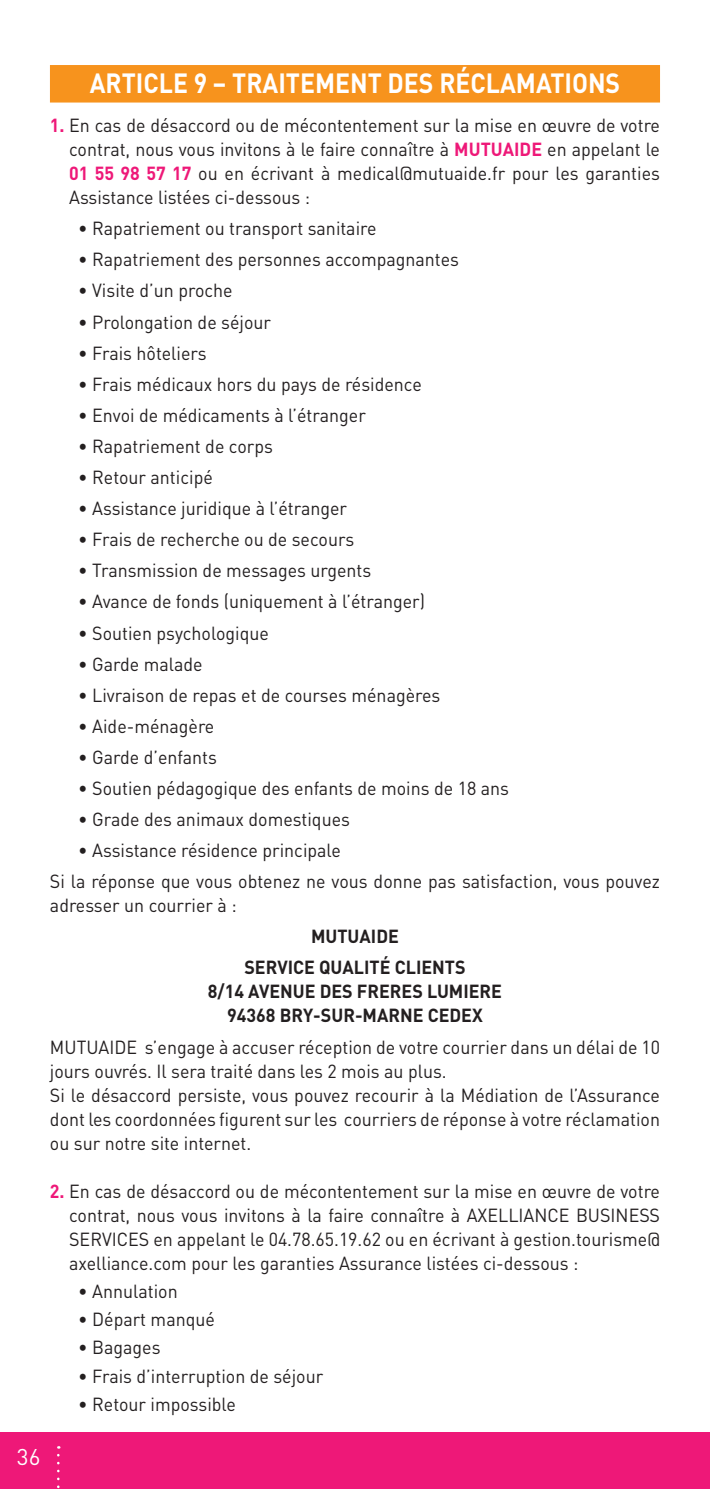
<style>
.page{position:relative;width:710px;height:1489px;background:#fff}
.page>*{position:absolute;margin:0;border:0;box-sizing:border-box;transform-origin:0 0}
.t1{font:700 27.5px "DIN";color:#fff;scale:.9 1}
.t2{font:22.5px "DIN";color:#fff}
.t3{font:18.75px/24px "DIN";color:#231f20;text-align:justify;scale:.95 1}
.t4{font:700 18.75px/31px "DIN";color:#231f20;text-align:center;scale:.95 1}
.s1{font-weight:700;color:#ee1878}
</style>
<div class="page">
<div style="left:50px;top:65px;width:609px;height:38px;background:#f7931d"></div>
<div style="left:0;top:1432px;width:709px;height:57px;background:#ee1878"></div>
<svg style="left:57px;top:1455px;width:2px;height:34px"></svg>
<h1 class="t1" style="left:90px;top:65px;width:590px">ARTICLE 9 – TRAITEMENT DES RÉCLAMATIONS</h1>
<p class="t3" style="left:69px;top:113px;width:623px;text-indent:-19px"><span class="s1">1.</span> En cas de désaccord ou de mécontentement sur la mise en œuvre de votre contrat, nous vous invitons à le faire connaître à <span class="s1">MUTUAIDE</span> en appelant le <span class="s1">01 55 98 57 17</span> ou en écrivant à medical@mutuaide.fr pour les garanties Assistance listées ci-dessous :</p>
<p class="t3" style="left:78px;top:216px;width:315px">• Rapatriement ou transport sanitaire</p>
<p class="t3" style="left:78px;top:247px;width:402px">• Rapatriement des personnes accompagnantes</p>
<p class="t3" style="left:78px;top:278px;width:164px">• Visite d’un proche</p>
<p class="t3" style="left:78px;top:309px;width:204px">• Prolongation de séjour</p>
<p class="t3" style="left:78px;top:341px;width:136px">• Frais hôteliers</p>
<p class="t3" style="left:78px;top:372px;width:363px">• Frais médicaux hors du pays de résidence</p>
<p class="t3" style="left:78px;top:403px;width:304px">• Envoi de médicaments à l’étranger</p>
<p class="t3" style="left:78px;top:434px;width:206px">• Rapatriement de corps</p>
<p class="t3" style="left:78px;top:465px;width:143px">• Retour anticipé</p>
<p class="t3" style="left:78px;top:496px;width:284px">• Assistance juridique à l’étranger</p>
<p class="t3" style="left:78px;top:527px;width:292px">• Frais de recherche ou de secours</p>
<p class="t3" style="left:78px;top:558px;width:310px">• Transmission de messages urgents</p>
<p class="t3" style="left:78px;top:589px;width:366px">• Avance de fonds (uniquement à l’étranger)</p>
<p class="t3" style="left:78px;top:620px;width:202px">• Soutien psychologique</p>
<p class="t3" style="left:78px;top:651px;width:132px">• Garde malade</p>
<p class="t3" style="left:78px;top:682px;width:382px">• Livraison de repas et de courses ménagères</p>
<p class="t3" style="left:78px;top:714px;width:145px">• Aide-ménagère</p>
<p class="t3" style="left:78px;top:745px;width:147px">• Garde d’enfants</p>
<p class="t3" style="left:78px;top:776px;width:454px">• Soutien pédagogique des enfants de moins de 18 ans</p>
<p class="t3" style="left:78px;top:807px;width:287px">• Grade des animaux domestiques</p>
<p class="t3" style="left:50px;top:834px;width:643px;line-height:31px;text-indent:28px">• Assistance résidence principale<br>Si la réponse que vous obtenez ne vous donne pas satisfaction, vous pouvez</p>
<p class="t3" style="left:50px;top:893px;width:198px">adresser un courrier à :</p>
<p class="t4" style="left:244px;top:920px;width:234px">MUTUAIDE<br>SERVICE QUALITÉ CLIENTS</p>
<p class="t4" style="left:208px;top:979px;width:311px;line-height:24px">8/14 AVENUE DES FRERES LUMIERE<br>94368 BRY-SUR-MARNE CEDEX</p>
<p class="t3" style="left:50px;top:1034px;width:643px;text-align:left">MUTUAIDE s’engage à accuser réception de votre courrier dans un délai de 10 jours ouvrés. Il sera traité dans les 2 mois au plus.<br>Si le désaccord persiste, vous pouvez recourir à la Médiation de l’Assurance dont les coordonnées figurent sur les courriers de réponse à votre réclamation ou sur notre site internet.</p>
<p class="t3" style="left:69px;top:1178px;width:623px;text-indent:-19px"><span class="s1">2.</span> En cas de désaccord ou de mécontentement sur la mise en œuvre de votre contrat, nous vous invitons à la faire connaître à AXELLIANCE BUSINESS SERVICES en appelant le 04.78.65.19.62 ou en écrivant à gestion.tourisme@ axelliance.com pour les garanties Assurance listées ci-dessous :</p>
<p class="t3" style="left:78px;top:1279px;width:106px">• Annulation</p>
<p class="t3" style="left:78px;top:1307px;width:145px">• Départ manqué</p>
<p class="t3" style="left:78px;top:1335px;width:88px">• Bagages</p>
<p class="t3" style="left:78px;top:1363px;width:259px">• Frais d’interruption de séjour</p>
<p class="t3" style="left:78px;top:1392px;width:167px">• Retour impossible</p>
<p class="t2" style="left:17px;top:1443px;width:25px">36</p>
</div>
